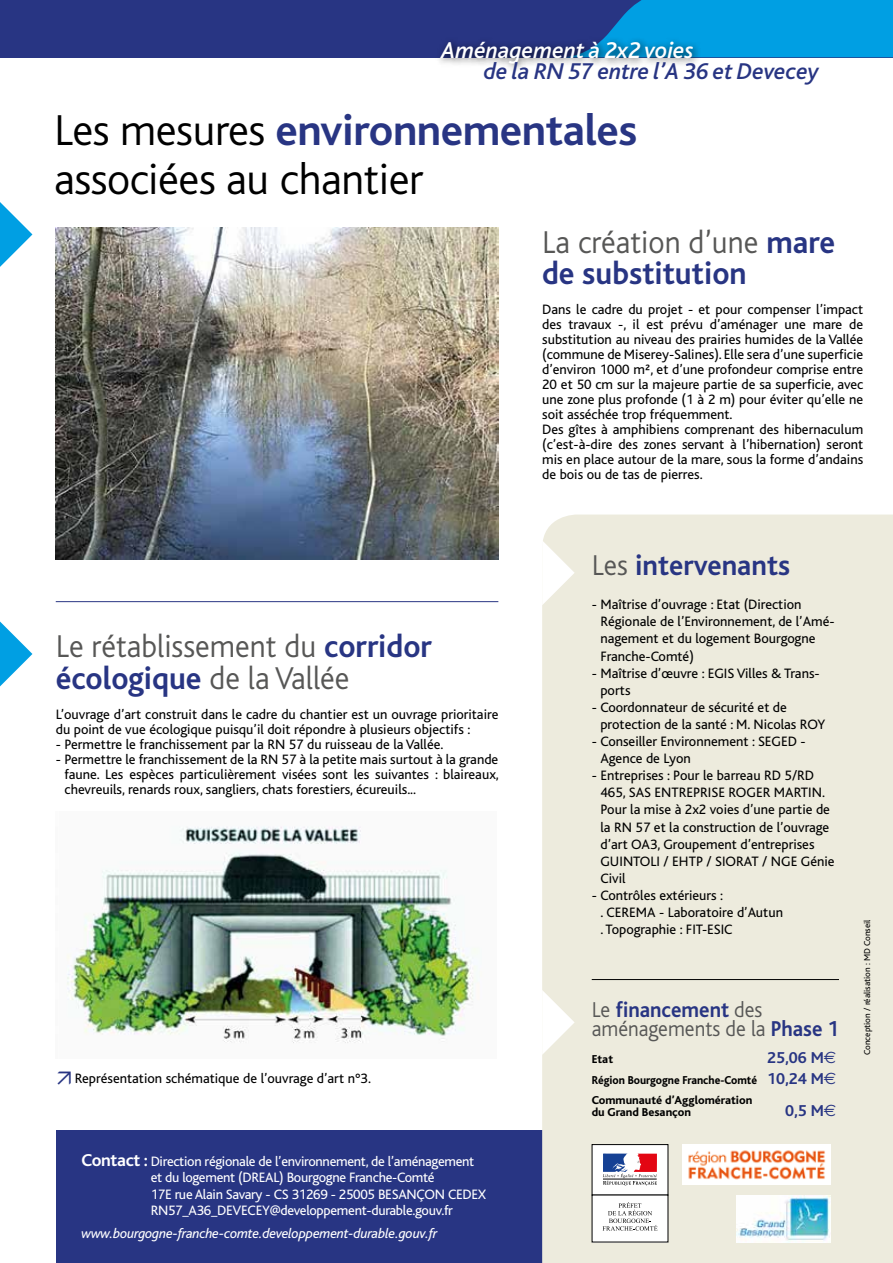
<style>
.page{position:relative;width:893px;height:1263px;background:#fff}
.page>*{position:absolute;margin:0;border:0;box-sizing:border-box;transform-origin:0 0}
.t1{font:300 45.15px/48.9px "Bliss";letter-spacing:-.01em;color:#000}
.t2{font:300 33px/31.5px "Bliss";color:#575756;scale:.96 1}
.t3{font:700 33px/31.5px "Bliss";color:#283583;scale:.96 1}
.t4{font:700 30px "Bliss";color:#283583;scale:.96 1}
.t5{font:italic 500 23.85px "Bliss";color:#283583}
.t6{font:italic 500 23.85px "Bliss";color:#fff}
.t7{font:300 22.5px/19.5px "Bliss";color:#575756;scale:.94 1}
.t8{font:700 16.5px "Bliss";color:#283583}
.t9{font:14.25px/17.1px "Bliss";color:#000}
.t10{font:14.25px/16.5px "Bliss";letter-spacing:-.02em;color:#fff}
.t11{font:italic 14.25px "Bliss";letter-spacing:-.02em;color:#fff}
.t12{font:800 12px/19.5px "Bliss";color:#000;scale:.94 1}
.t13{font:800 12px "Bliss";color:#000}
.t14{font:9px "Bliss";color:#000}
.s1{font-weight:700;color:#283583}
.s2{font-weight:700;font-size:18px}
.s3{font-weight:300;color:#575756}
.s4{font-family:"Euro Sans";font-weight:400}
.s5{font-weight:700;font-size:16.5px;color:#283583}
.s6{font-family:"Euro Sans";font-weight:400;font-size:16.5px;color:#283583}
</style>
<div class="page">
<div style="left:56px;top:1131px;width:493px;height:132px;background:#283583"></div>
<div style="left:542px;top:514px;width:351px;height:749px;background:#edebdd"></div>
<div style="left:0;top:0;width:893px;height:57px;background:#283583"></div>
<div style="left:606px;top:0;width:287px;height:57px;background:#009fe3"></div>
<div style="left:435px;top:36px;width:267px;height:37px;background:#000;opacity:.75"></div>
<svg style="left:0;top:621px;width:32px;height:65px"></svg>
<hr style="left:592px;top:979px;width:247px;height:1px;background:#000">
<svg style="left:542px;top:540px;width:33px;height:65px"></svg>
<svg style="left:542px;top:990px;width:33px;height:65px"></svg>
<svg style="left:0;top:202px;width:32px;height:65px"></svg>
<img style="left:56px;top:227px;width:442px;height:332px">
<hr style="left:56px;top:601px;width:442px;height:1px;background:#283583">
<img style="left:67px;top:826px;width:410px;height:217px">
<div style="left:592px;top:1144px;width:76px;height:51px;background:#fff"></div>
<div style="left:592px;top:1144px;width:76px;height:51px;border:1px solid #000"></div>
<div style="left:592px;top:1195px;width:76px;height:47px;background:#fff"></div>
<svg style="left:602px;top:1202px;width:56px;height:29px"></svg>
<svg style="left:603px;top:1154px;width:54px;height:31px"></svg>
<img style="left:683px;top:1144px;width:147px;height:41px">
<img style="left:737px;top:1195px;width:93px;height:47px">
<h3 class="t6" style="left:441px;top:38px;width:254px">Aménagement à 2x2 voies</h3>
<h3 class="t5" style="left:484px;top:59px;width:337px">de la RN 57 entre l’A 36 et Devecey</h3>
<h1 class="t1" style="left:54px;top:106px;width:585px">Les mesures <span class="s1">environnementales </span>associées au chantier</h1>
<h2 class="t2" style="left:56px;top:631px;width:393px">Le rétablissement du <span class="s1">corridor écologique</span> de la Vallée</h2>
<p class="t9" style="left:56px;top:707px;width:444px;line-height:15px">L’ouvrage d’art construit dans le cadre du chantier est un ouvrage prioritaire du point de vue écologique puisqu’il doit répondre à plusieurs objectifs :</p>
<p class="t9" style="left:56px;top:736px;width:389px">- Permettre le franchissement par la RN 57 du ruisseau de la Vallée.</p>
<p class="t9" style="left:64px;top:752px;width:436px;line-height:15px;text-align:justify;text-indent:-9px">- Permettre le franchissement de la RN 57 à la petite mais surtout à la grande faune. Les espèces particulièrement visées sont les suivantes : blaireaux, chevreuils, renards roux, sangliers, chats forestiers, écureuils...</p>
<p class="t9" style="left:75px;top:1070px;width:298px">Représentation schématique de l’ouvrage d’art n°3.</p>
<p class="t10" style="left:151px;top:1153px;width:337px;text-indent:-69px"><span class="s2">Contact :</span> Direction régionale de l’environnement, de l’aménagement et du logement (DREAL) Bourgogne Franche-Comté<br>17E rue Alain Savary - CS 31269 - 25005 BESANÇON CEDEX RN57_A36_DEVECEY@developpement-durable.gouv.fr</p>
<p class="t11" style="left:82px;top:1226px;width:357px">www.bourgogne-franche-comte.developpement-durable.gouv.fr</p>
<h2 class="t3" style="left:542px;top:227px;width:307px"><span class="s3">La création d’une</span> mare de substitution</h2>
<p class="t9" style="left:542px;top:302px;width:323px;line-height:15px">Dans le cadre du projet - et pour compenser l’impact des travaux -, il est prévu d’aménager une mare de substitution au niveau des prairies humides de la Vallée (commune de Miserey-Salines). Elle sera d’une superficie d’environ 1000 m², et d’une profondeur comprise entre 20 et 50 cm sur la majeure partie de sa superficie, avec une zone plus profonde (1 à 2 m) pour éviter qu’elle ne soit asséchée trop fréquemment.<br>Des gîtes à amphibiens comprenant des hibernaculum (c’est-à-dire des zones servant à l’hibernation) seront mis en place autour de la mare, sous la forme d’andains de bois ou de tas de pierres.</p>
<h3 class="t4" style="left:592px;top:550px;width:208px"><span class="s3">Les</span> intervenants</h3>
<p class="t9" style="left:600px;top:596px;width:236px;text-indent:-9px">- Maîtrise d’ouvrage : Etat (Direction<br>Régionale de l’Environnement, de l’Amé&shy;nagement et du logement Bourgogne<br>Franche-Comté)</p>
<p class="t9" style="left:600px;top:665px;width:221px;text-indent:-9px">- Maîtrise d’œuvre : EGIS Villes &amp; Trans&shy;ports</p>
<p class="t9" style="left:600px;top:699px;width:226px;text-indent:-9px">- Coordonnateur de sécurité et de protection de la santé : M. Nicolas ROY</p>
<p class="t9" style="left:600px;top:733px;width:207px;text-indent:-9px">- Conseiller Environnement : SEGED -<br>Agence de Lyon</p>
<p class="t9" style="left:600px;top:767px;width:236px;text-indent:-9px">- Entreprises : Pour le barreau RD 5/RD<br>465, SAS ENTREPRISE ROGER MARTIN.<br>Pour la mise à 2x2 voies d’une partie de la RN 57 et la construction de l’ouvrage d’art OA3, Groupement d’entreprises<br>GUINTOLI / EHTP / SIORAT / NGE Génie<br>Civil</p>
<p class="t9" style="left:600px;top:887px;width:184px;text-indent:-9px">- Contrôles extérieurs :<br>. CEREMA - Laboratoire d’Autun . Topographie : FIT-ESIC</p>
<h3 class="t7" style="left:592px;top:1000px;width:264px">Le <span class="s1">financement</span> des aménagements de la <span class="s1">Phase 1</span></h3>
<p class="t13" style="left:592px;top:1053px;width:23px">Etat</p>
<p class="t8" style="left:767px;top:1049px;width:71px">25,06 M<span class="s4">€</span></p>
<p class="t12" style="left:592px;top:1071px;width:262px">Région Bourgogne Franche-Comté <span class="s5">10,24 M</span><span class="s6">€<br></span>Communauté d’Agglomération</p>
<p class="t13" style="left:592px;top:1106px;width:101px">du Grand Besançon</p>
<p class="t8" style="left:785px;top:1102px;width:53px">0,5 M<span class="s4">€</span></p>
<p class="t14" style="left:862px;top:1055px;width:137px;rotate:-90deg">Conception / réalisation : MD Conseil</p>
</div>
